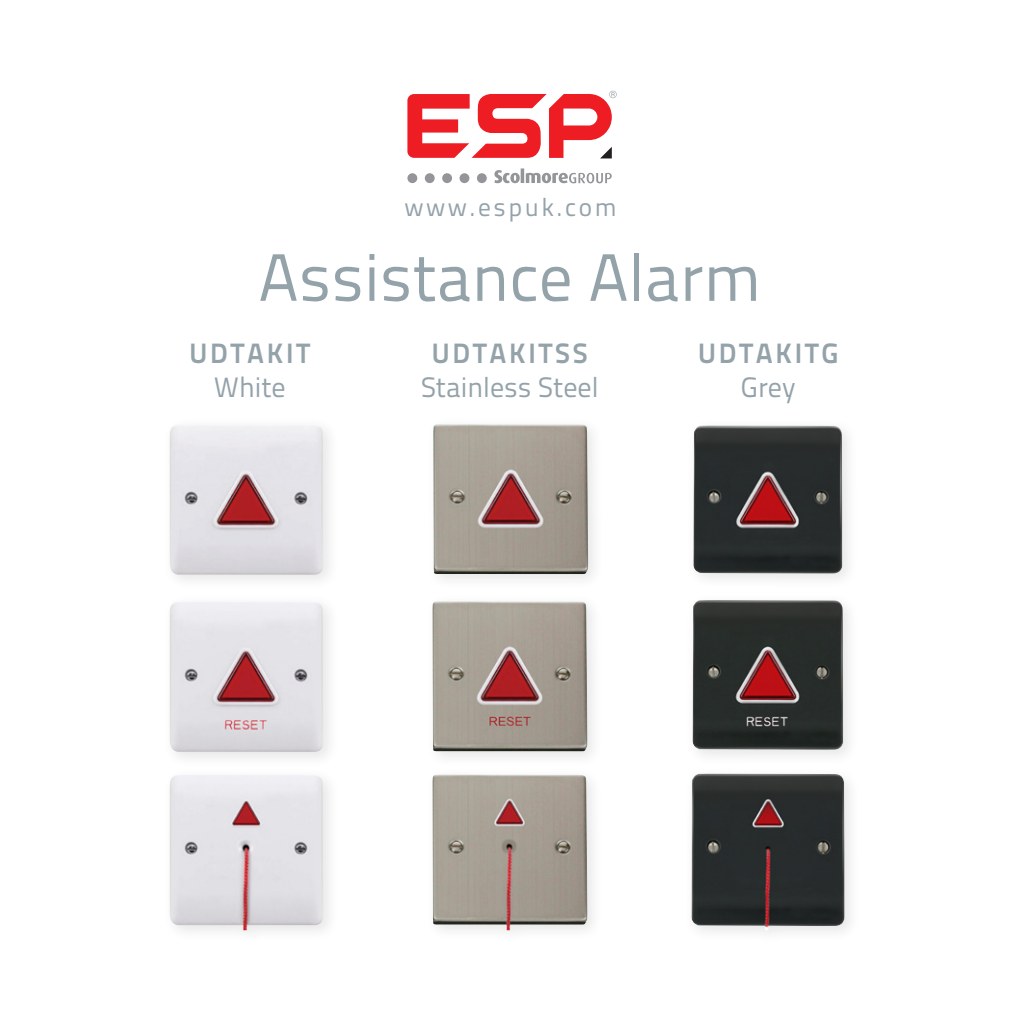
<style>
.page{position:relative;width:1021px;height:1021px;background:#fff}
.page>*{position:absolute;margin:0;border:0;box-sizing:border-box;transform-origin:0 0}
.t1{font:66.8px "Titillium Text 22 L";color:#94a2aa}
.t2{font:700 28px "Titillium Text 22 L";letter-spacing:.1em;color:#94a2aa}
.t3{font:28px "Titillium Text 22 L";color:#94a2aa}
.t4{font:25.2px "Titillium Text 22 L";letter-spacing:.1em;color:#94a2aa}
</style>
<div class="page">
<div style="left:162px;top:415px;width:178px;height:176px;background:#231f20;opacity:.11"></div>
<img style="left:169px;top:424px;width:155px;height:150px">
<div style="left:162px;top:593px;width:178px;height:175px;background:#231f20;opacity:.11"></div>
<img style="left:169px;top:601px;width:155px;height:151px">
<div style="left:162px;top:766px;width:178px;height:180px;background:#fdfdfd"></div>
<img style="left:169px;top:775px;width:155px;height:155px">
<div style="left:426px;top:415px;width:178px;height:175px;background:#231f20;opacity:.11"></div>
<img style="left:433px;top:424px;width:155px;height:150px">
<div style="left:424px;top:593px;width:179px;height:174px;background:#231f20;opacity:.11"></div>
<img style="left:432px;top:601px;width:155px;height:150px">
<div style="left:424px;top:766px;width:179px;height:180px;background:#231f20;opacity:.11"></div>
<img style="left:432px;top:774px;width:155px;height:156px">
<div style="left:685px;top:417px;width:174px;height:173px;background:#231f20;opacity:.11"></div>
<img style="left:693px;top:424px;width:150px;height:149px">
<div style="left:685px;top:593px;width:174px;height:172px;background:#231f20;opacity:.11"></div>
<img style="left:692px;top:599px;width:152px;height:151px">
<div style="left:684px;top:766px;width:177px;height:180px;background:#231f20;opacity:.11"></div>
<img style="left:691px;top:772px;width:154px;height:158px">
<div style="left:477px;top:173px;width:10px;height:10px;background:#939598;border-radius:50%"></div>
<div style="left:459px;top:173px;width:10px;height:10px;background:#939598;border-radius:50%"></div>
<div style="left:442px;top:173px;width:10px;height:10px;background:#939598;border-radius:50%"></div>
<div style="left:425px;top:173px;width:9px;height:10px;background:#939598;border-radius:50%"></div>
<div style="left:407px;top:173px;width:10px;height:10px;background:#939598;border-radius:50%"></div>
<svg style="left:494px;top:168px;width:117px;height:15px"></svg>
<svg style="left:407px;top:91px;width:209px;height:67px"></svg>
<p class="t4" style="left:404px;top:188px;width:214px">www.espuk.com</p>
<p class="t1" style="left:258px;top:228px;width:504px">Assistance Alarm</p>
<p class="t2" style="left:189px;top:331px;width:122px">UDTAKIT</p>
<p class="t3" style="left:214px;top:366px;width:73px">White</p>
<p class="t2" style="left:432px;top:331px;width:157px">UDTAKITSS</p>
<p class="t3" style="left:421px;top:366px;width:179px">Stainless Steel</p>
<p class="t2" style="left:698px;top:331px;width:142px">UDTAKITG</p>
<p class="t3" style="left:741px;top:366px;width:56px">Grey</p>
</div>
